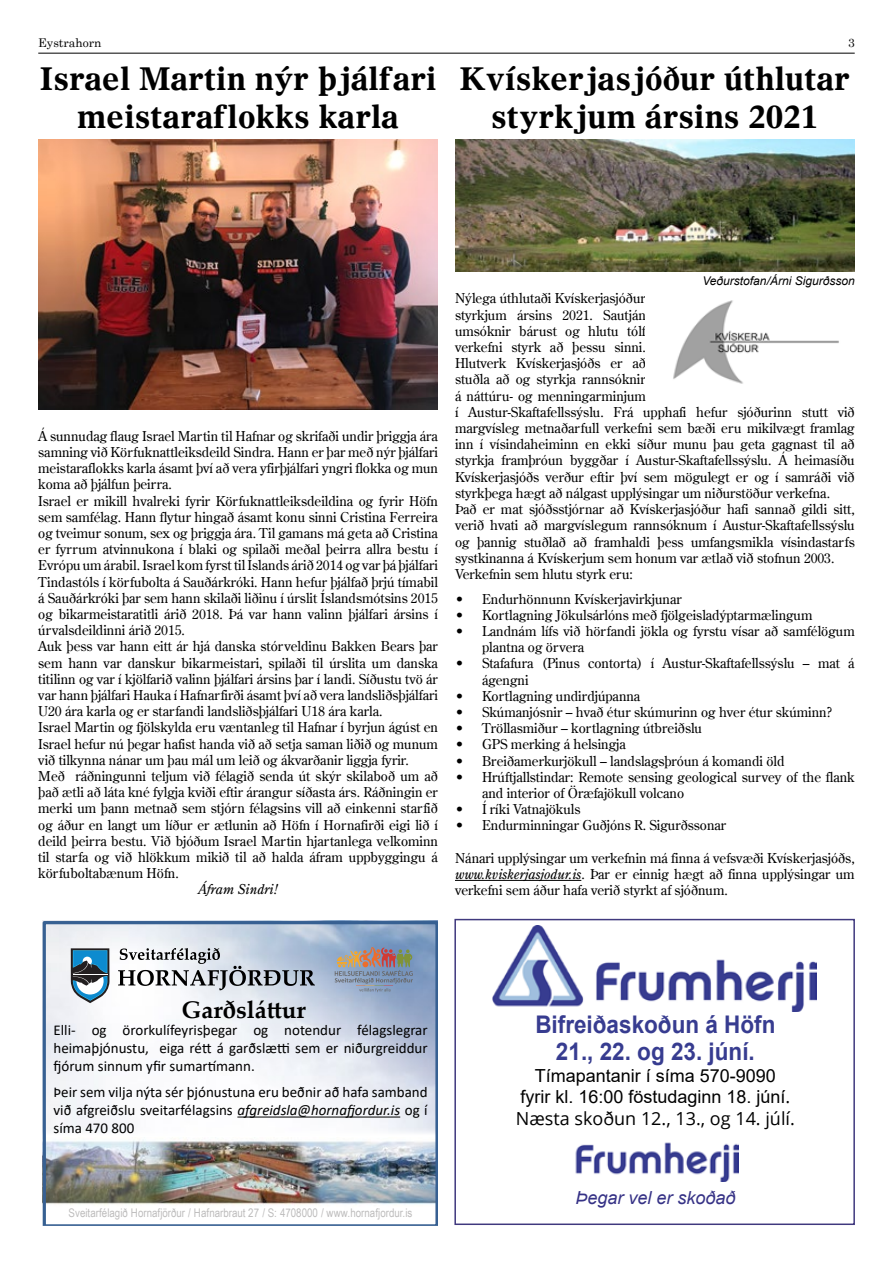
<style>
.page{position:relative;width:893px;height:1263px;background:#fff}
.page>*{position:absolute;margin:0;border:0;box-sizing:border-box;transform-origin:0 0}
.t1{font:700 31.5px/37.8px "Olympian";color:#000;text-align:center}
.t2{font:700 24.3px/27px "Arial";color:#373c90;text-align:center;scale:.93 1}
.t3{font:700 24px "Palatino Linotype";color:#000}
.t4{font:18px/21.6px "Arial";color:#000;text-align:center}
.t5{font:18px "Open Sans";color:#000}
.t6{font:italic 18px "Arial";color:#363286}
.t7{font:15px/18px "Calibri";color:#000;text-align:justify}
.t8{font:13.5px/16.2px "Century Old Style";color:#000}
.t9{font:italic 13.5px "Century Old Style";color:#000}
.t10{font:italic 12px "Arial";color:#000}
.t11{font:12px "Century";color:#000}
.t12{font:11.85px "Arial Narrow";color:#bdbcbc}
.s1{font-style:italic}
.s2{font-family:"Open Sans"}
</style>
<div class="page">
<hr style="left:38px;top:53px;width:817px;height:1px;background:#000">
<svg style="left:43px;top:921px;width:395px;height:206px"></svg>
<svg style="left:335px;top:947px;width:78px;height:45px;background:#91939e"></svg>
<img style="left:43px;top:1127px;width:395px;height:99px">
<hr style="left:237px;top:1116px;width:163px;height:1px;background:#000">
<hr style="left:455px;top:880px;width:126px;height:1px;background:#000">
<img style="left:455px;top:140px;width:400px;height:131px">
<img style="left:673px;top:300px;width:166px;height:84px">
<img style="left:38px;top:139px;width:400px;height:270px">
<div style="left:454px;top:919px;width:401px;height:306px;border:2px solid #40397e"></div>
<img style="left:493px;top:926px;width:324px;height:86px">
<img style="left:575px;top:1142px;width:163px;height:39px">
<p class="t11" style="left:38px;top:33px;width:65px">Eystrahorn</p>
<p class="t11" style="left:848px;top:33px;width:8px">3</p>
<h1 class="t1" style="left:39px;top:60px;width:399px">Israel Martin nýr þjálfari meistaraflokks karla</h1>
<h1 class="t1" style="left:460px;top:60px;width:392px">Kvískerjasjóður úthlutar styrkjum ársins 2021</h1>
<p class="t8" style="left:38px;top:427px;width:401px">Á sunnudag flaug Israel Martin til Hafnar og skrifaði undir þriggja ára samning við Körfuknattleiksdeild Sindra. Hann er þar með nýr þjálfari meistaraflokks karla ásamt því að vera yfirþjálfari yngri flokka og mun koma að þjálfun þeirra.<br>Israel er mikill hvalreki fyrir Körfuknattleiksdeildina og fyrir Höfn sem samfélag. Hann flytur hingað ásamt konu sinni Cristina Ferreira og tveimur sonum, sex og þriggja ára. Til gamans má geta að Cristina er fyrrum atvinnukona í blaki og spilaði meðal þeirra allra bestu í Evrópu um árabil. Israel kom fyrst til Íslands árið 2014 og var þá þjálfari Tindastóls í körfubolta á Sauðárkróki. Hann hefur þjálfað þrjú tímabil á Sauðárkróki þar sem hann skilaði liðinu í úrslit Íslandsmótsins 2015 og bikarmeistaratitli árið 2018. Þá var hann valinn þjálfari ársins í úrvalsdeildinni árið 2015.<br>Auk þess var hann eitt ár hjá danska stórveldinu Bakken Bears þar sem hann var danskur bikarmeistari, spilaði til úrslita um danska titilinn og var í kjölfarið valinn þjálfari ársins þar í landi. Síðustu tvö ár var hann þjálfari Hauka í Hafnarfirði ásamt því að vera landsliðsþjálfari U20 ára karla og er starfandi landsliðsþjálfari U18 ára karla.<br>Israel Martin og fjölskylda eru væntanleg til Hafnar í byrjun ágúst en Israel hefur nú þegar hafist handa við að setja saman liðið og munum við tilkynna nánar um þau mál um leið og ákvarðanir liggja fyrir.<br>Með ráðningunni teljum við félagið senda út skýr skilaboð um að það ætli að láta kné fylgja kviði eftir árangur síðasta árs. Ráðningin er merki um þann metnað sem stjórn félagsins vill að einkenni starfið og áður en langt um líður er ætlunin að Höfn í Hornafirði eigi lið í deild þeirra bestu. Við bjóðum Israel Martin hjartanlega velkominn til starfa og við hlökkum mikið til að halda áfram uppbyggingu á körfuboltabænum Höfn.</p>
<p class="t9" style="left:198px;top:881px;width:81px">Áfram Sindri!</p>
<p class="t10" style="left:702px;top:273px;width:154px">Veðurstofan/Árni Sigurðsson</p>
<p class="t8" style="left:455px;top:290px;width:401px">Nýlega úthlutaði Kvískerjasjóður<br>styrkjum ársins 2021. Sautján<br>umsóknir bárust og hlutu tólf<br>verkefni styrk að þessu sinni.<br>Hlutverk Kvískerjasjóðs er að<br>stuðla að og styrkja rannsóknir<br>á náttúru- og menningarminjum<br>í Austur-Skaftafellssýslu. Frá upphafi hefur sjóðurinn stutt við margvísleg metnaðarfull verkefni sem bæði eru mikilvægt framlag inn í vísindaheiminn en ekki síður munu þau geta gagnast til að styrkja framþróun byggðar í Austur-Skaftafellssýslu. Á heimasíðu Kvískerjasjóðs verður eftir því sem mögulegt er og í samráði við styrkþega hægt að nálgast upplýsingar um niðurstöður verkefna.<br>Það er mat sjóðsstjórnar að Kvískerjasjóður hafi sannað gildi sitt, verið hvati að margvíslegum rannsóknum í Austur-Skaftafellssýslu og þannig stuðlað að framhaldi þess umfangsmikla vísindastarfs systkinanna á Kvískerjum sem honum var ætlað við stofnun 2003.<br>Verkefnin sem hlutu styrk eru:</p>
<p class="t8" style="left:455px;top:590px;width:228px">• Endurhönnunn Kvískerjavirkjunar</p>
<p class="t8" style="left:455px;top:607px;width:359px">• Kortlagning Jökulsárlóns með fjölgeisladýptarmælingum</p>
<p class="t8" style="left:482px;top:623px;width:374px;text-indent:-27px">• Landnám lífs við hörfandi jökla og fyrstu vísar að samfélögum plantna og örvera</p>
<p class="t8" style="left:482px;top:655px;width:374px;text-indent:-27px">• Stafafura (Pinus contorta) í Austur-Skaftafellssýslu – mat á ágengni</p>
<p class="t8" style="left:455px;top:688px;width:187px">• Kortlagning undirdjúpanna</p>
<p class="t8" style="left:455px;top:704px;width:378px">• Skúmanjósnir – hvað étur skúmurinn og hver étur skúminn?</p>
<p class="t8" style="left:455px;top:720px;width:249px">• Tröllasmiður – kortlagning útbreiðslu</p>
<p class="t8" style="left:455px;top:736px;width:172px">• GPS merking á helsingja</p>
<p class="t8" style="left:455px;top:752px;width:331px">• Breiðamerkurjökull – landslagsþróun á komandi öld</p>
<p class="t8" style="left:482px;top:769px;width:374px;text-indent:-27px">• Hrúftjallstindar: Remote sensing geological survey of the flank and interior of Öræfajökull volcano</p>
<p class="t8" style="left:455px;top:801px;width:127px">• Í ríki Vatnajökuls</p>
<p class="t8" style="left:455px;top:817px;width:273px">• Endurminningar Guðjóns R. Sigurðssonar</p>
<p class="t8" style="left:455px;top:850px;width:401px;text-align:justify">Nánari upplýsingar um verkefnin má finna á vefsvæði Kvískerjasjóðs, <span class="s1">www.kviskerjasjodur.is</span>. Þar er einnig hægt að finna upplýsingar um verkefni sem áður hafa verið styrkt af sjóðnum.</p>
<h3 class="t3" style="left:181px;top:993px;width:126px">Garðsláttur</h3>
<p class="t7" style="left:54px;top:1020px;width:376px">Elli- og örorkulífeyrisþegar og notendur félagslegrar heimaþjónustu, eiga rétt á garðslætti sem er niðurgreiddur fjórum sinnum yfir sumartímann.</p>
<p class="t7" style="left:54px;top:1083px;width:376px">Þeir sem vilja nýta sér þjónustuna eru beðnir að hafa samband við afgreiðslu sveitarfélagsins <span class="s1">afgreidsla@hornafjordur.is</span> og í síma 470 800</p>
<p class="t12" style="left:69px;top:1204px;width:345px">Sveitarfélagið Hornafjörður / Hafnarbraut 27 / S: 4708000 / www.hornafjordur.is</p>
<h2 class="t2" style="left:535px;top:1011px;width:260px">Bifreiðaskoðun á Höfn<br>21., 22. og 23. júní.</h2>
<h3 class="t4" style="left:520px;top:1064px;width:271px">Tímapantanir í síma 570-9090 fyrir kl. 16:00 föstudaginn 18. júní<span class="s2">.</span></h3>
<h3 class="t5" style="left:516px;top:1106px;width:280px">Næsta skoðun 12., 13., og 14. júlí.</h3>
<h3 class="t6" style="left:575px;top:1185px;width:162px">Þegar vel er skoðað</h3>
</div>
